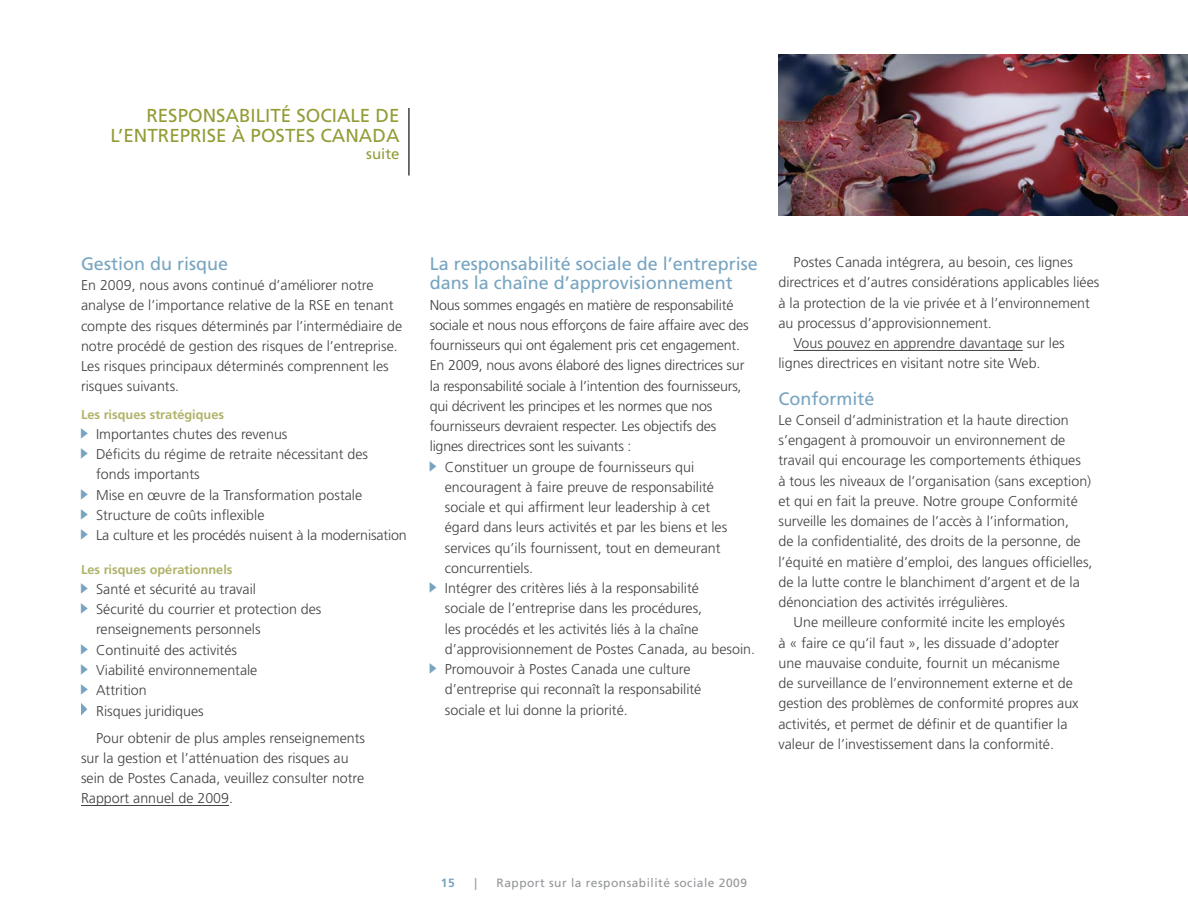
<style>
.page{position:relative;width:1188px;height:918px;background:#fff}
.page>*{position:absolute;margin:0;border:0;box-sizing:border-box;transform-origin:0 0}
.t1{font:18.75px/20.2px "Frutiger";color:#949c37;text-align:right}
.t2{font:18px/19.5px "Frutiger";color:#77a4c0}
.t3{font:15px "Frutiger";color:#949c37}
.t4{font:300 14.25px/20.2px "Frutiger";color:#414142}
.t5{font:700 12.75px "Frutiger";color:#b0b36a}
.t6{font:12px "Frutiger";letter-spacing:.04em;color:#939598}
.t7{font:700 12px "Frutiger";color:#77a4c0}
.s1{font-family:"Bsl Characters";font-weight:400;color:#77a4c0}
</style>
<div class="page">
<hr style="left:81px;top:805px;width:148px;height:1px;background:#414142">
<svg style="left:81px;top:703px;width:6px;height:13px"></svg>
<hr style="left:794px;top:350px;width:229px;height:1px;background:#414142">
<hr style="left:408px;top:108px;width:2px;height:68px;background:#000">
<img style="left:778px;top:54px;width:410px;height:162px">
<h1 class="t1" style="left:111px;top:106px;width:290px">Responsabilité sociale de l’entreprise à Postes Canada</h1>
<p class="t3" style="left:366px;top:145px;width:35px">suite</p>
<p class="t2" style="left:81px;top:254px;width:149px">Gestion du risque</p>
<p class="t4" style="left:81px;top:275px;width:323px">En 2009, nous avons continué d’améliorer notre analyse de l’importance relative de la RSE en tenant compte des risques déterminés par l’intermédiaire de notre procédé de gestion des risques de l’entreprise.<br>Les risques principaux déterminés comprennent les risques suivants.</p>
<p class="t5" style="left:81px;top:407px;width:145px">Les risques stratégiques</p>
<p class="t4" style="left:81px;top:424px;width:208px"><span class="s1">d</span> Importantes chutes des revenus</p>
<p class="t4" style="left:81px;top:444px;width:289px"><span class="s1">d</span> Déficits du régime de retraite nécessitant des</p>
<p class="t4" style="left:96px;top:464px;width:105px">fonds importants</p>
<p class="t4" style="left:81px;top:485px;width:283px"><span class="s1">d</span> Mise en œuvre de la Transformation postale</p>
<p class="t4" style="left:81px;top:505px;width:185px"><span class="s1">d</span> Structure de coûts inflexible</p>
<p class="t4" style="left:81px;top:525px;width:327px"><span class="s1">d</span> La culture et les procédés nuisent à la modernisation</p>
<p class="t5" style="left:81px;top:562px;width:153px">Les risques opérationnels</p>
<p class="t4" style="left:81px;top:579px;width:177px"><span class="s1">d</span> Santé et sécurité au travail</p>
<p class="t4" style="left:81px;top:599px;width:242px"><span class="s1">d</span> Sécurité du courrier et protection des</p>
<p class="t4" style="left:96px;top:620px;width:166px">renseignements personnels</p>
<p class="t4" style="left:81px;top:640px;width:158px"><span class="s1">d</span> Continuité des activités</p>
<p class="t4" style="left:81px;top:660px;width:178px"><span class="s1">d</span> Viabilité environnementale</p>
<p class="t4" style="left:81px;top:680px;width:67px"><span class="s1">d</span> Attrition</p>
<p class="t4" style="left:96px;top:701px;width:109px">Risques juridiques</p>
<p class="t4" style="left:81px;top:728px;width:286px;text-indent:15px">Pour obtenir de plus amples renseignements sur la gestion et l’atténuation des risques au sein de Postes Canada, veuillez consulter notre Rapport annuel de 2009.</p>
<p class="t2" style="left:430px;top:254px;width:330px">La responsabilité sociale de l’entreprise dans la chaîne d’approvisionnement</p>
<p class="t4" style="left:430px;top:295px;width:305px">Nous sommes engagés en matière de responsabilité</p>
<p class="t4" style="left:430px;top:315px;width:320px">sociale et nous nous efforçons de faire affaire avec des</p>
<p class="t4" style="left:430px;top:335px;width:312px">fournisseurs qui ont également pris cet engagement.</p>
<p class="t4" style="left:430px;top:356px;width:316px">En 2009, nous avons élaboré des lignes directrices sur</p>
<p class="t4" style="left:430px;top:376px;width:313px">la responsabilité sociale à l’intention des fournisseurs,</p>
<p class="t4" style="left:430px;top:396px;width:284px">qui décrivent les principes et les normes que nos</p>
<p class="t4" style="left:430px;top:416px;width:288px">fournisseurs devraient respecter. Les objectifs des</p>
<p class="t4" style="left:430px;top:437px;width:203px">lignes directrices sont les suivants :</p>
<p class="t4" style="left:430px;top:457px;width:266px"><span class="s1">d</span> Constituer un groupe de fournisseurs qui</p>
<p class="t4" style="left:445px;top:477px;width:271px">encouragent à faire preuve de responsabilité</p>
<p class="t4" style="left:445px;top:497px;width:267px">sociale et qui affirment leur leadership à cet</p>
<p class="t4" style="left:445px;top:518px;width:284px">égard dans leurs activités et par les biens et les</p>
<p class="t4" style="left:445px;top:538px;width:277px">services qu’ils fournissent, tout en demeurant</p>
<p class="t4" style="left:445px;top:558px;width:90px">concurrentiels.</p>
<p class="t4" style="left:430px;top:578px;width:271px"><span class="s1">d</span> Intégrer des critères liés à la responsabilité</p>
<p class="t4" style="left:445px;top:599px;width:259px">sociale de l’entreprise dans les procédures,</p>
<p class="t4" style="left:445px;top:619px;width:255px">les procédés et les activités liés à la chaîne</p>
<p class="t4" style="left:445px;top:639px;width:312px">d’approvisionnement de Postes Canada, au besoin.</p>
<p class="t4" style="left:430px;top:659px;width:262px"><span class="s1">d</span> Promouvoir à Postes Canada une culture</p>
<p class="t4" style="left:445px;top:680px;width:258px">d’entreprise qui reconnaît la responsabilité</p>
<p class="t4" style="left:445px;top:700px;width:184px">sociale et lui donne la priorité.</p>
<p class="t4" style="left:794px;top:252px;width:281px">Postes Canada intégrera, au besoin, ces lignes</p>
<p class="t4" style="left:779px;top:273px;width:322px">directrices et d’autres considérations applicables liées</p>
<p class="t4" style="left:779px;top:293px;width:313px">à la protection de la vie privée et à l’environnement</p>
<p class="t4" style="left:779px;top:313px;width:215px">au processus d’approvisionnement.</p>
<p class="t4" style="left:794px;top:333px;width:273px">Vous pouvez en apprendre davantage sur les</p>
<p class="t4" style="left:779px;top:354px;width:264px">lignes directrices en visitant notre site Web.</p>
<p class="t2" style="left:778px;top:389px;width:98px">Conformité</p>
<p class="t4" style="left:778px;top:410px;width:292px">Le Conseil d’administration et la haute direction</p>
<p class="t4" style="left:778px;top:430px;width:288px">s’engagent à promouvoir un environnement de</p>
<p class="t4" style="left:778px;top:451px;width:304px">travail qui encourage les comportements éthiques</p>
<p class="t4" style="left:778px;top:471px;width:314px">à tous les niveaux de l’organisation (sans exception)</p>
<p class="t4" style="left:778px;top:491px;width:301px">et qui en fait la preuve. Notre groupe Conformité</p>
<p class="t4" style="left:778px;top:511px;width:292px">surveille les domaines de l’accès à l’information,</p>
<p class="t4" style="left:778px;top:532px;width:304px">de la confidentialité, des droits de la personne, de</p>
<p class="t4" style="left:778px;top:552px;width:316px">l’équité en matière d’emploi, des langues officielles,</p>
<p class="t4" style="left:778px;top:572px;width:303px">de la lutte contre le blanchiment d’argent et de la</p>
<p class="t4" style="left:778px;top:592px;width:232px">dénonciation des activités irrégulières.</p>
<p class="t4" style="left:794px;top:613px;width:273px">Une meilleure conformité incite les employés</p>
<p class="t4" style="left:778px;top:633px;width:282px">à « faire ce qu’il faut », les dissuade d’adopter</p>
<p class="t4" style="left:778px;top:653px;width:283px">une mauvaise conduite, fournit un mécanisme</p>
<p class="t4" style="left:778px;top:673px;width:296px">de surveillance de l’environnement externe et de</p>
<p class="t4" style="left:778px;top:694px;width:302px">gestion des problèmes de conformité propres aux</p>
<p class="t4" style="left:778px;top:714px;width:290px">activités, et permet de définir et de quantifier la</p>
<p class="t4" style="left:778px;top:734px;width:277px">valeur de l’investissement dans la conformité.</p>
<p class="t7" style="left:441px;top:875px;width:15px">15</p>
<p class="t6" style="left:474px;top:875px;width:4px">|</p>
<p class="t6" style="left:497px;top:875px;width:252px">Rapport sur la responsabilité sociale 2009</p>
</div>
